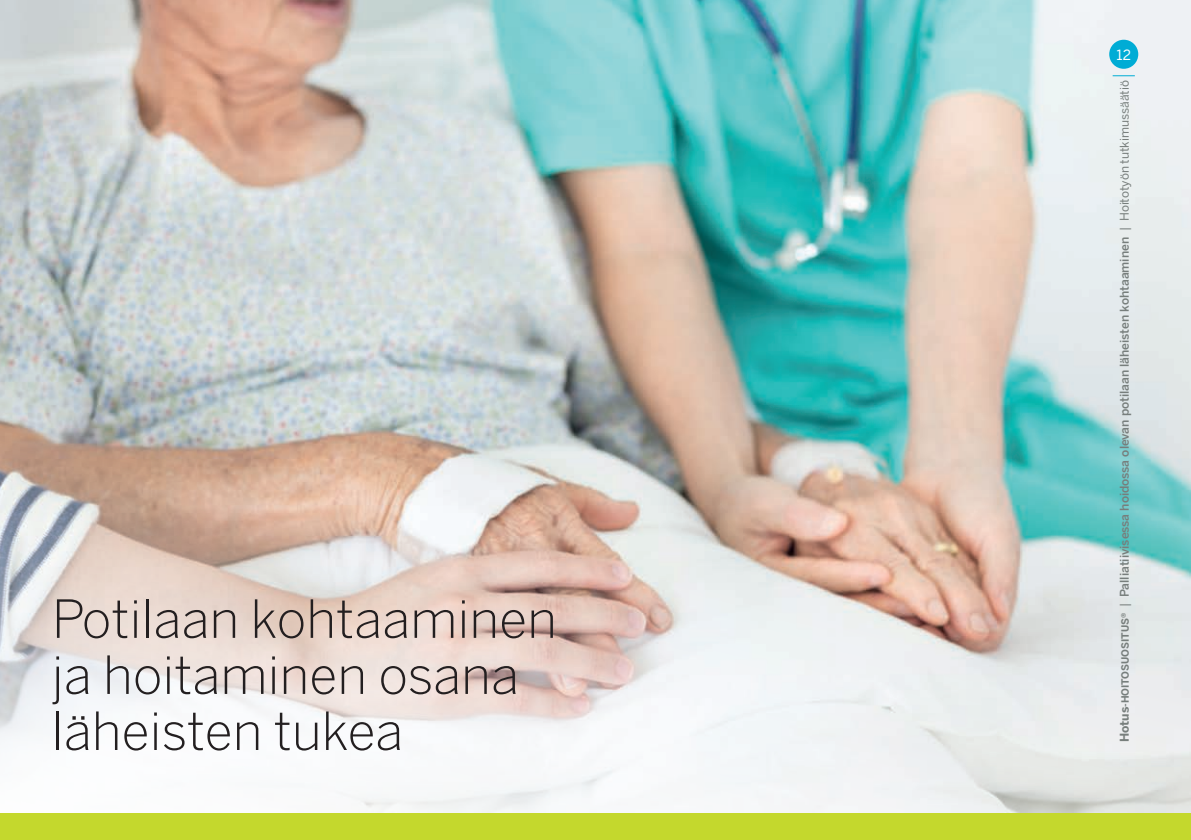
<style>
.page{position:relative;width:1191px;height:840px;background:#fff}
.page>*{position:absolute;margin:0;border:0;box-sizing:border-box;transform-origin:0 0}
.t1{font:300 52px/56px "Benton Sans";color:#231f20}
.t2{font:14px "Benton Sans";color:#fff}
.t3{font:500 12px "Benton Sans";color:#777e7c}
.s1{font-weight:700}
.s2{font-weight:700;font-size:10px}
.s3{font-weight:400}
</style>
<div class="page">
<img style="left:0;top:0;width:1191px;height:812px">
<div style="left:0;top:812px;width:1191px;height:27px;background:#c4d82d"></div>
<div style="left:1109px;top:40px;width:29px;height:29px;background:#00acd5;border-radius:50%"></div>
<svg style="left:1112px;top:75px;width:22px;height:1px"></svg>
<h1 class="t1" style="left:52px;top:591px;width:507px">Potilaan kohtaaminen ja hoitaminen osana läheisten tukea</h1>
<p class="t2" style="left:1116px;top:48px;width:16px">12</p>
<p class="t3" style="left:1120px;top:742px;width:663px;rotate:-90deg"><span class="s1">Hotus</span><span class="s2">-HOITOSUOSITUS®</span> <span class="s3">|</span> Palliatiivisessa hoidossa olevan potilaan läheisten kohtaaminen <span class="s3">| Hoitotyön tutkimussäätiö</span></p>
</div>
